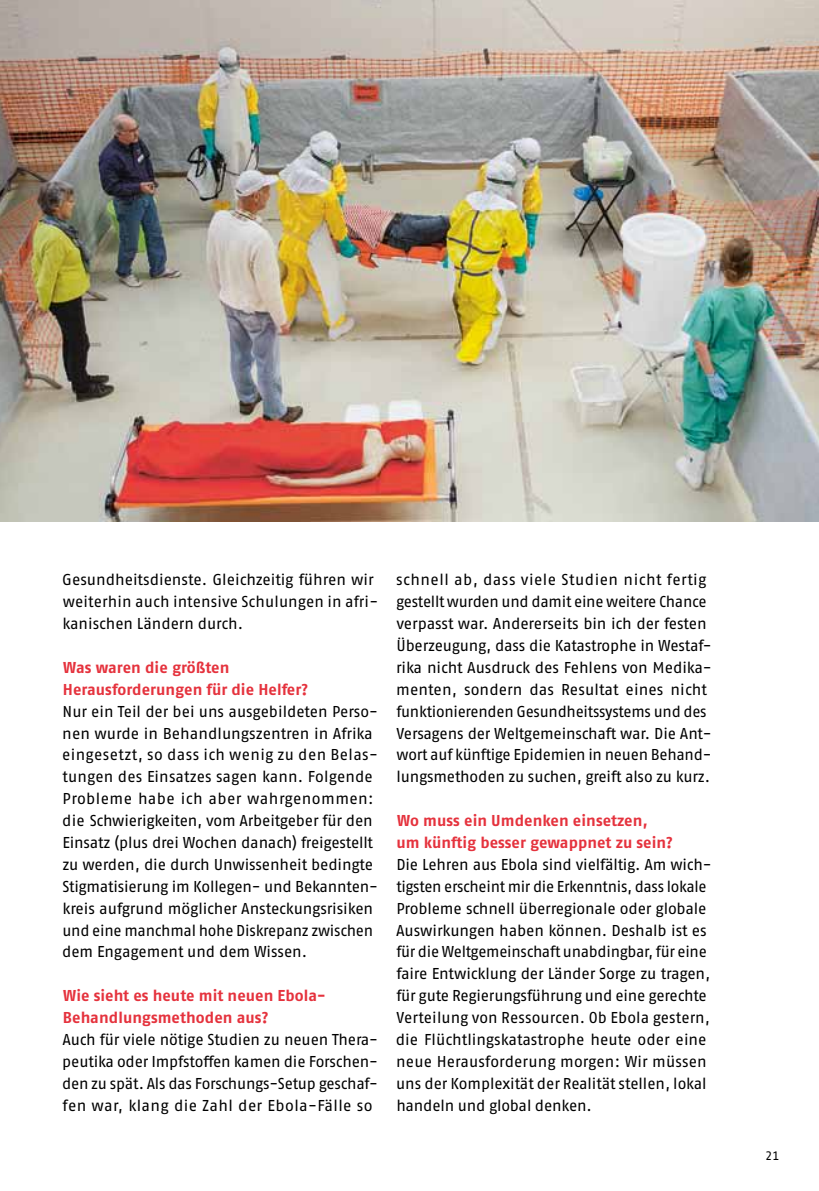
<style>
.page{position:relative;width:819px;height:1191px;background:#fff}
.page>*{position:absolute;margin:0;border:0;box-sizing:border-box;transform-origin:0 0}
.t1{font:15.75px/21.9px "Fago OT";letter-spacing:-.01em;color:#000}
.t2{font:700 15.75px/21.9px "Fago OT";letter-spacing:.005em;color:#e5323d}
.t3{font:12.25px "Fago OT";color:#000}
</style>
<div class="page">
<img style="left:0;top:0;width:819px;height:521px">
<p class="t1" style="left:62px;top:569px;width:317px">Gesundheitsdienste. Gleichzeitig führen wir weiterhin auch intensive Schulungen in afri&shy;kanischen Ländern durch.</p>
<p class="t2" style="left:63px;top:656px;width:247px">Was waren die größten<br>Herausforderungen für die Helfer?</p>
<p class="t1" style="left:62px;top:700px;width:317px">Nur ein Teil der bei uns ausgebildeten Perso&shy;nen wurde in Behandlungszentren in Afrika eingesetzt, so dass ich wenig zu den Belas&shy;tungen des Einsatzes sagen kann. Folgende Probleme habe ich aber wahrgenommen: die Schwierigkeiten, vom Arbeitgeber für den Einsatz (plus drei Wochen danach) freigestellt zu werden, die durch Unwissenheit bedingte Stigmatisierung im Kollegen- und Bekannten&shy;kreis aufgrund möglicher Ansteckungsrisiken und eine manchmal hohe Diskrepanz zwischen dem Engagement und dem Wissen.</p>
<p class="t2" style="left:63px;top:984px;width:264px">Wie sieht es heute mit neuen Ebola-<br>Behandlungsmethoden aus?</p>
<p class="t1" style="left:62px;top:1028px;width:317px;text-align:justify">Auch für viele nötige Studien zu neuen Thera&shy;peutika oder Impfstoffen kamen die Forschen&shy;den zu spät. Als das Forschungs-Setup geschaf&shy;fen war, klang die Zahl der Ebola-Fälle so</p>
<p class="t1" style="left:396px;top:569px;width:317px">schnell ab, dass viele Studien nicht fertig gestellt wurden und damit eine weitere Chance verpasst war. Andererseits bin ich der festen Überzeugung, dass die Katastrophe in Westaf&shy;rika nicht Ausdruck des Fehlens von Medika&shy;menten, sondern das Resultat eines nicht funktionierenden Gesundheitssystems und des Versagens der Weltgemeinschaft war. Die Ant&shy;wort auf künftige Epidemien in neuen Behand&shy;lungsmethoden zu suchen, greift also zu kurz.</p>
<p class="t2" style="left:396px;top:809px;width:278px">Wo muss ein Umdenken einsetzen, um künftig besser gewappnet zu sein?</p>
<p class="t1" style="left:396px;top:853px;width:317px">Die Lehren aus Ebola sind vielfältig. Am wich&shy;tigsten erscheint mir die Erkenntnis, dass lokale Probleme schnell überregionale oder globale Auswirkungen haben können. Deshalb ist es für die Weltgemeinschaft unabdingbar, für eine faire Entwicklung der Länder Sorge zu tragen, für gute Regierungsführung und eine gerechte Verteilung von Ressourcen. Ob Ebola gestern, die Flüchtlingskatastrophe heute oder eine neue Herausforderung morgen: Wir müssen uns der Komplexität der Realität stellen, lokal handeln und global denken.</p>
<p class="t3" style="left:765px;top:1148px;width:16px">21</p>
</div>
